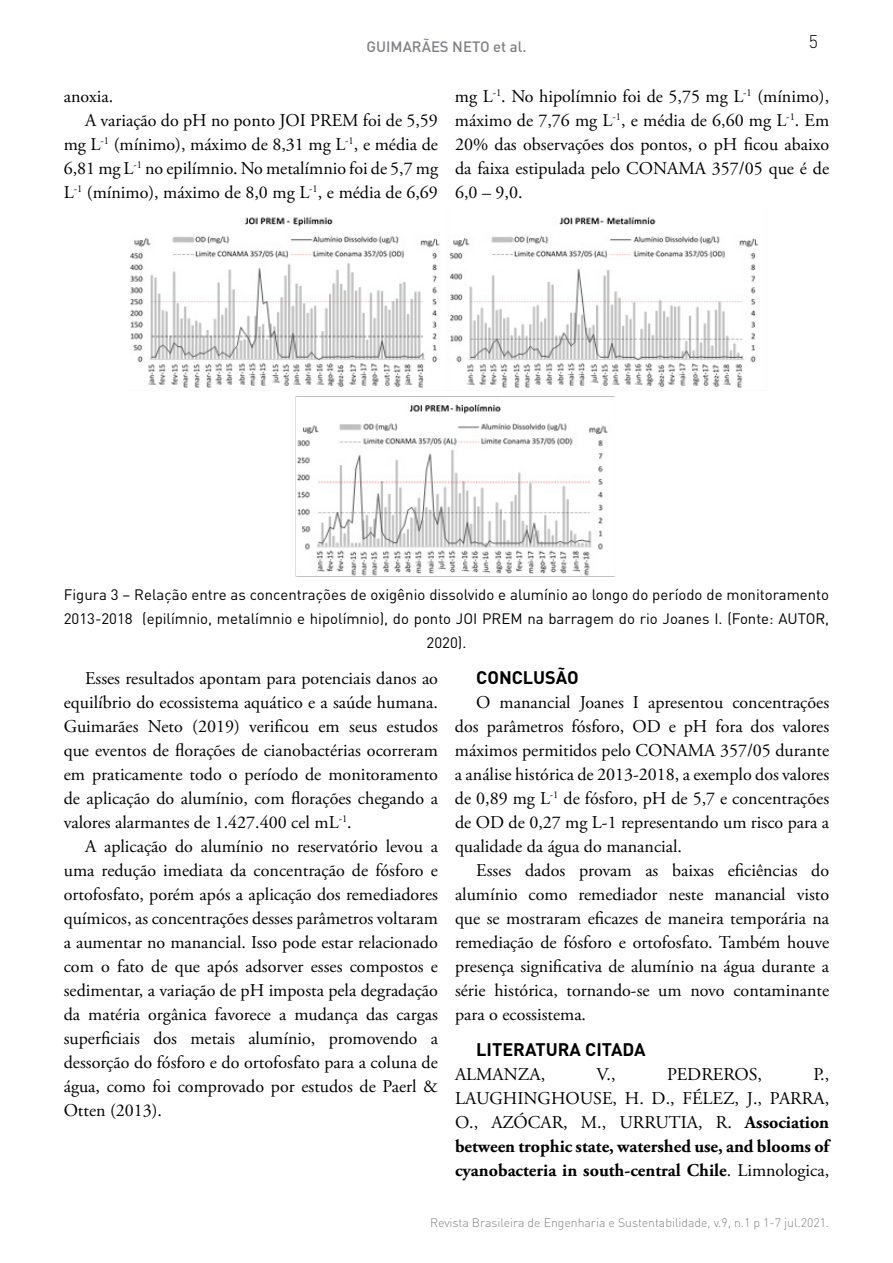
<style>
.page{position:relative;width:893px;height:1263px;background:#fff}
.page>*{position:absolute;margin:0;border:0;box-sizing:border-box;transform-origin:0 0}
.t1{font:18px/24px "Adobe Garamond Pro";color:#000;text-align:justify}
.t2{font:700 18px/24px "Adobe Garamond Pro";color:#000;text-align:justify}
.t3{font:700 18px "DIN";color:#000}
.t4{font:300 18px "DIN";color:#000}
.t5{font:15px/24px "DIN";color:#000;text-align:center}
.t6{font:500 14.85px "DIN";color:#808285}
.t7{font:300 12.3px "DIN";color:#808285}
.s1{font-weight:400}
</style>
<div class="page">
<img style="left:130px;top:216px;width:629px;height:361px">
<p class="t6" style="left:367px;top:37px;width:161px">GUIMARÃES NETO et al.</p>
<p class="t4" style="left:809px;top:30px;width:11px">5</p>
<p class="t1" style="left:64px;top:85px;width:51px">anoxia.</p>
<p class="t1" style="left:85px;top:109px;width:354px">A variação do pH no ponto JOI PREM foi de 5,59</p>
<p class="t1" style="left:64px;top:133px;width:376px">mg L<sup>-1</sup> (mínimo), máximo de 8,31 mg L<sup>-1</sup>, e média de</p>
<p class="t1" style="left:64px;top:157px;width:376px">6,81 mg L<sup>-1</sup> no epilímnio. No metalímnio foi de 5,7 mg</p>
<p class="t1" style="left:64px;top:181px;width:376px">L<sup>-1</sup> (mínimo), máximo de 8,0 mg L<sup>-1</sup>, e média de 6,69</p>
<p class="t1" style="left:455px;top:85px;width:376px">mg L<sup>-1</sup>. No hipolímnio foi de 5,75 mg L<sup>-1</sup> (mínimo), máximo de 7,76 mg L<sup>-1</sup>, e média de 6,60 mg L<sup>-1</sup>. Em 20% das observações dos pontos, o pH ficou abaixo da faixa estipulada pelo CONAMA 357/05 que é de 6,0 – 9,0.</p>
<p class="t5" style="left:64px;top:582px;width:767px">Figura 3 – Relação entre as concentrações de oxigênio dissolvido e alumínio ao longo do período de monitoramento<br>2013-2018 (epilímnio, metalímnio e hipolímnio), do ponto JOI PREM na barragem do rio Joanes I. (Fonte: AUTOR,<br>2020).</p>
<p class="t1" style="left:64px;top:667px;width:376px;text-indent:21px">Esses resultados apontam para potenciais danos ao equilíbrio do ecossistema aquático e a saúde humana.<br>Guimarães Neto (2019) verificou em seus estudos que eventos de florações de cianobactérias ocorreram em praticamente todo o período de monitoramento de aplicação do alumínio, com florações chegando a valores alarmantes de 1.427.400 cel mL<sup>-1</sup>.</p>
<p class="t1" style="left:64px;top:835px;width:376px;text-indent:21px">A aplicação do alumínio no reservatório levou a uma redução imediata da concentração de fósforo e ortofosfato, porém após a aplicação dos remediadores químicos, as concentrações desses parâmetros voltaram a aumentar no manancial. Isso pode estar relacionado com o fato de que após adsorver esses compostos e sedimentar, a variação de pH imposta pela degradação da matéria orgânica favorece a mudança das cargas superficiais dos metais alumínio, promovendo a dessorção do fósforo e do ortofosfato para a coluna de água, como foi comprovado por estudos de Paerl &amp; Otten (2013).</p>
<p class="t3" style="left:476px;top:666px;width:13px">CONCLUSÃO</p>
<p class="t1" style="left:455px;top:691px;width:376px;text-indent:21px">O manancial Joanes I apresentou concentrações dos parâmetros fósforo, OD e pH fora dos valores máximos permitidos pelo CONAMA 357/05 durante a análise histórica de 2013-2018, a exemplo dos valores de 0,89 mg L<sup>-1</sup> de fósforo, pH de 5,7 e concentrações de OD de 0,27 mg L-1 representando um risco para a qualidade da água do manancial.</p>
<p class="t1" style="left:455px;top:859px;width:376px;text-indent:21px">Esses dados provam as baixas eficiências do alumínio como remediador neste manancial visto que se mostraram eficazes de maneira temporária na remediação de fósforo e ortofosfato. Também houve presença significativa de alumínio na água durante a série histórica, tornando-se um novo contaminante para o ecossistema.</p>
<p class="t3" style="left:476px;top:1038px;width:11px">LITER</p>
<p class="t3" style="left:525px;top:1038px;width:23px">ATUR</p>
<p class="t3" style="left:569px;top:1038px;width:78px">A CITADA</p>
<p class="t1" style="left:455px;top:1063px;width:92px">ALMANZA,</p>
<p class="t1" style="left:597px;top:1063px;width:21px">V.,</p>
<p class="t1" style="left:667px;top:1063px;width:96px">PEDREROS,</p>
<p class="t2" style="left:455px;top:1063px;width:376px;text-indent:359px"><span class="s1">P., LAUGHINGHOUSE, H. D., FÉLEZ, J., PARRA, O., AZÓCAR, M., URRUTIA, R.</span> Association between trophic state, watershed use, and blooms of cyanobacteria in south-central Chile<span class="s1">. Limnologica,</span></p>
<p class="t7" style="left:430px;top:1215px;width:401px">Revista Brasileira de Engenharia e Sustentabilidade, v.9, n.1 p 1-7 jul.2021.</p>
</div>
